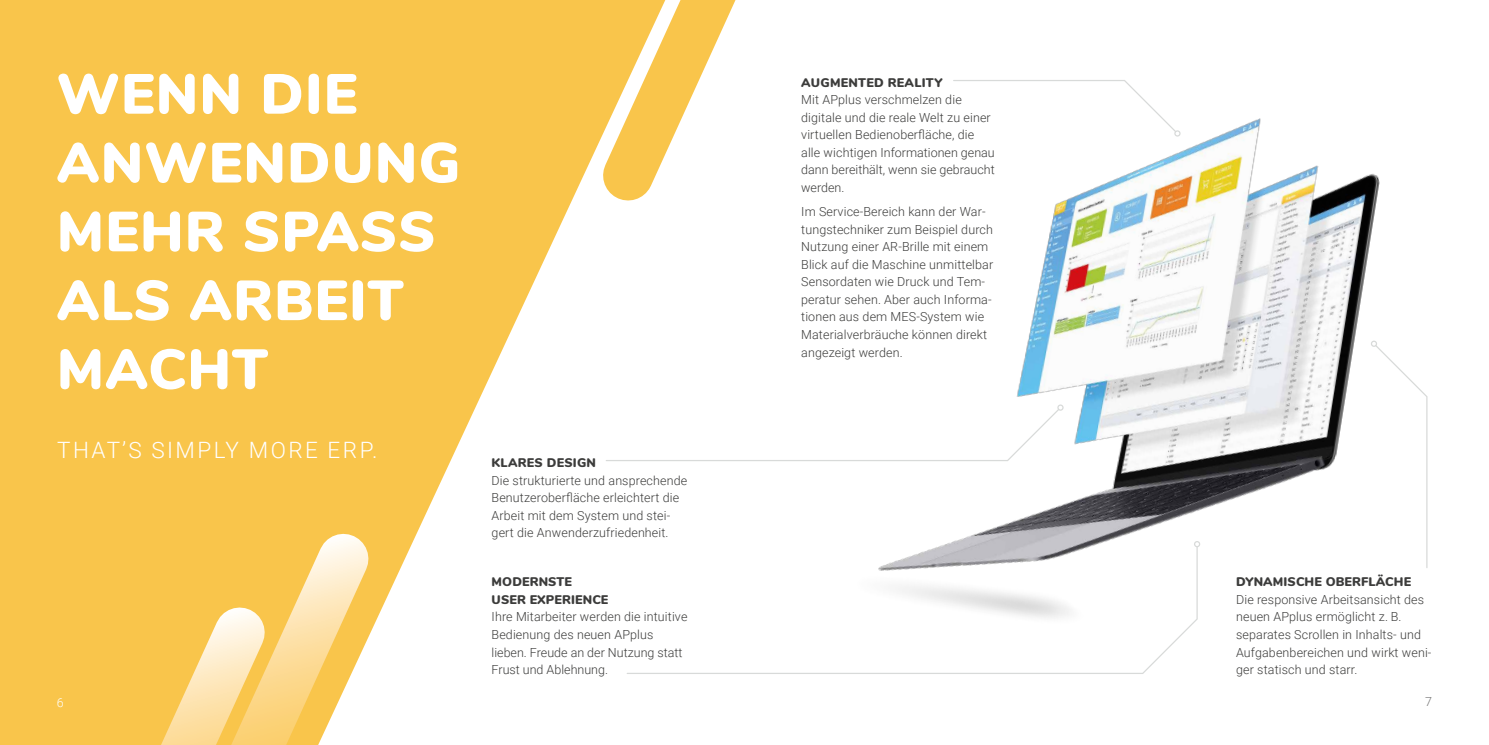
<style>
.page{position:relative;width:1489px;height:745px;background:#fff}
.page>*{position:absolute;margin:0;border:0;box-sizing:border-box;transform-origin:0 0}
.t1{font:900 56.25px/68.8px "Nunito";letter-spacing:.02em;color:#fff}
.t2{font:300 22.5px "Roboto";letter-spacing:.11em;color:#fff}
.t3{font:300 12.5px/17.5px "Roboto";letter-spacing:.01em;color:#3c3c3b}
.t4{font:900 12.5px/17.5px "Nunito";letter-spacing:.01em;color:#3c3c3b}
.t5{font:300 12.5px "Roboto";color:#777}
.t6{font:300 12.5px "Roboto";color:#fff}
</style>
<div class="page">
<svg style="left:0;top:0;width:562px;height:744px;fill:#f9c54b"></svg>
<svg style="left:562px;top:0;width:174px;height:222px"></svg>
<svg style="left:108px;top:492px;width:301px;height:252px"></svg>
<svg style="left:4px;top:566px;width:302px;height:178px;background:#f9cb61"></svg>
<svg style="left:1413px;top:382px;width:14px;height:186px"></svg>
<svg style="left:606px;top:460px;width:213px;height:1px"></svg>
<img style="left:819px;top:80px;width:594px;height:594px">
<h1 class="t1" style="left:57px;top:56px;width:405px">WENN DIE<br>ANWENDUNG<br>MEHR SPASS<br>ALS ARBEIT<br>MACHT</h1>
<h2 class="t2" style="left:57px;top:434px;width:322px">THAT’S SIMPLY MORE ERP.</h2>
<p class="t6" style="left:57px;top:692px;width:8px">6</p>
<p class="t4" style="left:491px;top:453px;width:106px">KLARES DESIGN</p>
<p class="t3" style="left:491px;top:470px;width:197px">Die strukturierte und ansprechende Benutzeroberfläche erleichtert die Arbeit mit dem System und stei&shy;gert die Anwenderzufriedenheit.</p>
<p class="t4" style="left:491px;top:572px;width:118px">MODERNSTE<br>USER EXPERIENCE</p>
<p class="t3" style="left:491px;top:607px;width:197px">Ihre Mitarbeiter werden die intuitive<br>Bedienung des neuen APplus lieben. Freude an der Nutzung statt<br>Frust und Ablehnung.</p>
<p class="t4" style="left:801px;top:73px;width:143px">AUGMENTED REALITY</p>
<p class="t3" style="left:801px;top:90px;width:195px">Mit APplus verschmelzen die digitale und die reale Welt zu einer virtuellen Bedienoberfläche, die alle wichtigen Informationen genau dann bereithält, wenn sie gebraucht werden.</p>
<p class="t3" style="left:801px;top:202px;width:193px">Im Service-Bereich kann der War&shy;tungstechniker zum Beispiel durch<br>Nutzung einer AR-Brille mit einem<br>Blick auf die Maschine unmittelbar<br>Sensordaten wie Druck und Tem&shy;peratur sehen. Aber auch Informa&shy;tionen aus dem MES-System wie<br>Materialverbräuche können direkt angezeigt werden.</p>
<p class="t4" style="left:1235px;top:572px;width:176px">DYNAMISCHE OBERFLÄCHE</p>
<p class="t3" style="left:1235px;top:590px;width:197px">Die responsive Arbeitsansicht des neuen APplus ermöglicht z. B. separates Scrollen in Inhalts- und<br>Aufgabenbereichen und wirkt weni&shy;ger statisch und starr.</p>
<p class="t5" style="left:1424px;top:692px;width:8px">7</p>
</div>
